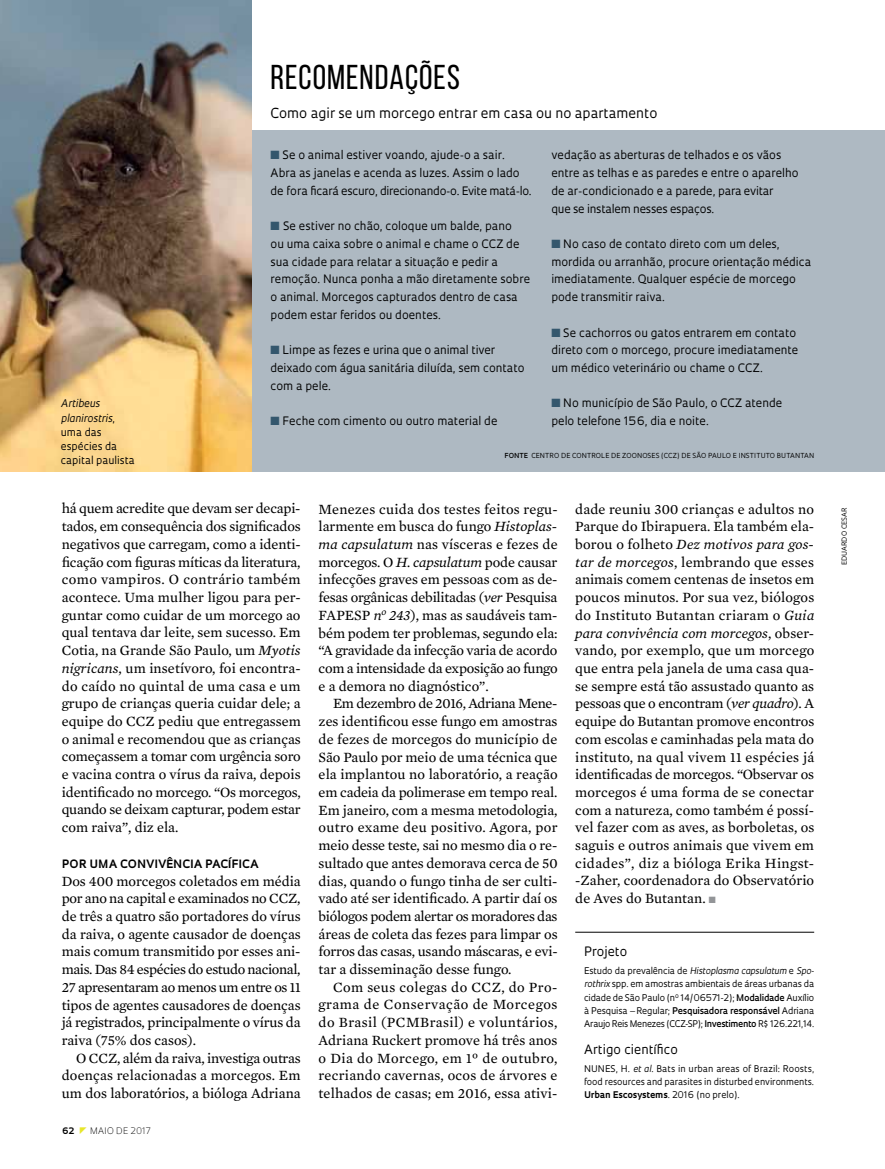
<style>
.page{position:relative;width:885px;height:1169px;background:#fff}
.page>*{position:absolute;margin:0;border:0;box-sizing:border-box;transform-origin:0 0}
.t1{font:34.5px "Bebas Neue";letter-spacing:.03em;color:#000}
.t2{font:14.4px/17.7px "Mercury Text G2";color:#000;text-align:justify}
.t3{font:13.5px "Oculum";color:#000}
.t4{font:12.6px "Oculum";color:#000}
.t5{font:11.4px/17.7px "Oculum";color:#000}
.t6{font:700 11.25px "Oculum";letter-spacing:.035em;color:#000}
.t7{font:10.35px/14.1px "Oculum";color:#000}
.t8{font:9px/13.4px "Oculum";letter-spacing:-.015em;color:#000;text-align:justify}
.t9{font:300 8.7px "Oculum";letter-spacing:.02em;color:#000}
.t10{font:700 8.7px "Oculum";color:#000}
.t11{font:6.75px "Oculum";letter-spacing:.02em;color:#000}
.s1{font-style:italic}
.s2{color:#34576d}
.s3{font-weight:600}
.s4{color:#939598}
.s5{font-weight:700}
</style>
<div class="page">
<div style="left:251px;top:130px;width:634px;height:341px;background:#aeb9c2"></div>
<hr style="left:575px;top:932px;width:239px;height:1px;background:#000">
<img style="left:0;top:0;width:251px;height:471px">
<p class="t7" style="left:61px;top:396px;width:75px"><span class="s1">Artibeus planirostris</span>, uma das espécies da capital paulista</p>
<h1 class="t1" style="left:270px;top:58px;width:191px">RECOMENDAÇÕES</h1>
<p class="t3" style="left:270px;top:104px;width:389px">Como agir se um morcego entrar em casa ou no apartamento</p>
<p class="t5" style="left:271px;top:146px;width:263px"><span class="s2">■</span> Se o animal estiver voando, ajude-o a sair.<br>Abra as janelas e acenda as luzes. Assim o lado de fora ficará escuro, direcionando-o. Evite matá-lo.</p>
<p class="t5" style="left:271px;top:217px;width:261px"><span class="s2">■</span> Se estiver no chão, coloque um balde, pano<br>ou uma caixa sobre o animal e chame o CCZ de sua cidade para relatar a situação e pedir a remoção. Nunca ponha a mão diretamente sobre o animal. Morcegos capturados dentro de casa podem estar feridos ou doentes.</p>
<p class="t5" style="left:271px;top:341px;width:256px"><span class="s2">■</span> Limpe as fezes e urina que o animal tiver deixado com água sanitária diluída, sem contato com a pele.</p>
<p class="t5" style="left:271px;top:411px;width:228px"><span class="s2">■</span> Feche com cimento ou outro material de</p>
<p class="t5" style="left:551px;top:146px;width:249px">vedação as aberturas de telhados e os vãos entre as telhas e as paredes e entre o aparelho de ar-condicionado e a parede, para evitar<br>que se instalem nesses espaços.</p>
<p class="t5" style="left:551px;top:234px;width:261px"><span class="s2">■</span> No caso de contato direto com um deles, mordida ou arranhão, procure orientação médica imediatamente. Qualquer espécie de morcego pode transmitir raiva.</p>
<p class="t5" style="left:551px;top:323px;width:249px"><span class="s2">■</span> Se cachorros ou gatos entrarem em contato direto com o morcego, procure imediatamente um médico veterinário ou chame o CCZ.</p>
<p class="t5" style="left:551px;top:394px;width:232px"><span class="s2">■</span> No município de São Paulo, o CCZ atende pelo telefone 156, dia e noite.</p>
<p class="t11" style="left:505px;top:451px;width:310px"><span class="s3">Fonte</span> Centro de Controle de Zoon oses (CCZ) de São Paulo e Instituto Butantan</p>
<p class="t2" style="left:62px;top:499px;width:241px">há quem acredite que devam ser decapi&shy;tados, em consequência dos significados negativos que carregam, como a identi&shy;ficação com figuras míticas da literatura, como vampiros. O contrário também acontece. Uma mulher ligou para per&shy;guntar como cuidar de um morcego ao qual tentava dar leite, sem sucesso. Em Cotia, na Grande São Paulo, um <span class="s1">Myotis nigricans</span>, um insetívoro, foi encontra&shy;do caído no quintal de uma casa e um grupo de crianças queria cuidar dele; a equipe do CCZ pediu que entregassem o animal e recomendou que as crianças começassem a tomar com urgência soro e vacina contra o vírus da raiva, depois identificado no morcego. “Os morcegos, quando se deixam capturar, podem estar com raiva”, diz ela.</p>
<p class="t6" style="left:62px;top:856px;width:129px">POR U MA CONVIVÊNCIA</p>
<p class="t6" style="left:205px;top:856px;width:9px">PAC</p>
<p class="t6" style="left:228px;top:856px;width:12px">ÍFICA</p>
<p class="t2" style="left:62px;top:871px;width:241px">Dos 400 morcegos coletados em média por ano na capital e examinados no CCZ, de três a quatro são portadores do vírus da raiva, o agente causador de doenças mais comum transmitido por esses ani&shy;mais. Das 84 espécies do estudo nacional, 27 apresentaram ao menos um entre os 11 tipos de agentes causadores de doenças já registrados, principalmente o vírus da raiva (75% dos casos).</p>
<p class="t2" style="left:62px;top:1048px;width:241px;text-indent:14px">O CCZ, além da raiva, investiga outras doenças relacionadas a morcegos. Em um dos laboratórios, a bióloga Adriana</p>
<p class="t10" style="left:62px;top:1124px;width:14px">62</p>
<p class="t9" style="left:90px;top:1124px;width:62px">MAIO DE 2017</p>
<p class="t2" style="left:319px;top:499px;width:241px">Menezes cuida dos testes feitos regu&shy;larmente em busca do fungo <span class="s1">Histoplas&shy;ma capsulatum</span> nas vísceras e fezes de morcegos. O <span class="s1">H. capsulatum</span> pode causar infecções graves em pessoas com as de&shy;fesas orgânicas debilitadas (<span class="s1">ver</span> Pesquisa FAPESP <span class="s1">n</span><sup>o</sup> <span class="s1">243</span>), mas as saudáveis tam&shy;bém podem ter problemas, segundo ela: “A gravidade da infecção varia de acordo com a intensidade da exposição ao fungo e a demora no diagnóstico”.</p>
<p class="t2" style="left:319px;top:694px;width:241px;text-indent:14px">Em dezembro de 2016, Adriana Mene&shy;zes identificou esse fungo em amostras de fezes de morcegos do município de São Paulo por meio de uma técnica que ela implantou no laboratório, a reação em cadeia da polimerase em tempo real.<br>Em janeiro, com a mesma metodologia, outro exame deu positivo. Agora, por meio desse teste, sai no mesmo dia o re&shy;sultado que antes demorava cerca de 50 dias, quando o fungo tinha de ser culti&shy;vado até ser identificado. A partir daí os biólogos podem alertar os moradores das áreas de coleta das fezes para limpar os forros das casas, usando máscaras, e evi&shy;tar a disseminação desse fungo.</p>
<p class="t2" style="left:319px;top:977px;width:240px;text-indent:14px">Com seus colegas do CCZ, do Pro&shy;grama de Conservação de Morcegos do Brasil (PCMBrasil) e voluntários, Adriana Ruckert promove há três anos o Dia do Morcego, em 1º de outubro, recriando cavernas, ocos de árvores e telhados de casas; em 2016, essa ativi-</p>
<p class="t2" style="left:575px;top:499px;width:241px">dade reuniu 300 crianças e adultos no Parque do Ibirapuera. Ela também ela&shy;borou o folheto <span class="s1">Dez motivos para gos&shy;tar de morcegos</span>, lembrando que esses animais comem centenas de insetos em poucos minutos. Por sua vez, biólogos do Instituto Butantan criaram o <span class="s1">Guia para convivência com morcegos</span>, obser&shy;vando, por exemplo, que um morcego que entra pela janela de uma casa qua&shy;se sempre está tão assustado quanto as pessoas que o encontram (<span class="s1">ver quadro</span>). A equipe do Butantan promove encontros com escolas e caminhadas pela mata do instituto, na qual vivem 11 espécies já identificadas de morcegos. “Observar os morcegos é uma forma de se conectar com a natureza, como também é possí&shy;vel fazer com as aves, as borboletas, os saguis e outros animais que vivem em cidades”, diz a bióloga Erika Hingst--Zaher, coordenadora do Observatório de Aves do Butantan. <span class="s4">■</span></p>
<p class="t11" style="left:840px;top:565px;width:59px;rotate:-90deg">eduardo cesar</p>
<p class="t4" style="left:584px;top:943px;width:45px">Projeto</p>
<p class="t8" style="left:584px;top:963px;width:232px">E studo da prevalência de <span class="s1">Histoplasma capsulatum</span> e <span class="s1">Spo&shy;rothrix</span> spp. em amostras ambientais de áreas urbanas da cidade de São Paulo (n<sup>o</sup> 14/06571-2); <span class="s3">Modalidade</span> Auxílio à Pesquisa – Regular; <span class="s3">Pesquisadora responsável</span> Adriana Araujo Reis Menezes (CCZ-SP); <span class="s3">Investimento</span> R$ 126.221,14.</p>
<p class="t4" style="left:584px;top:1041px;width:95px">Artigo científico</p>
<p class="t8" style="left:584px;top:1061px;width:232px">NU NES, H. <span class="s1">et al</span>. Bats in urban areas of Brazil: Roosts, food resources and parasites in disturbed environments.<br><span class="s5">URBAN ESCOSYSTEMS</span>. 2016 (no prelo).</p>
</div>
